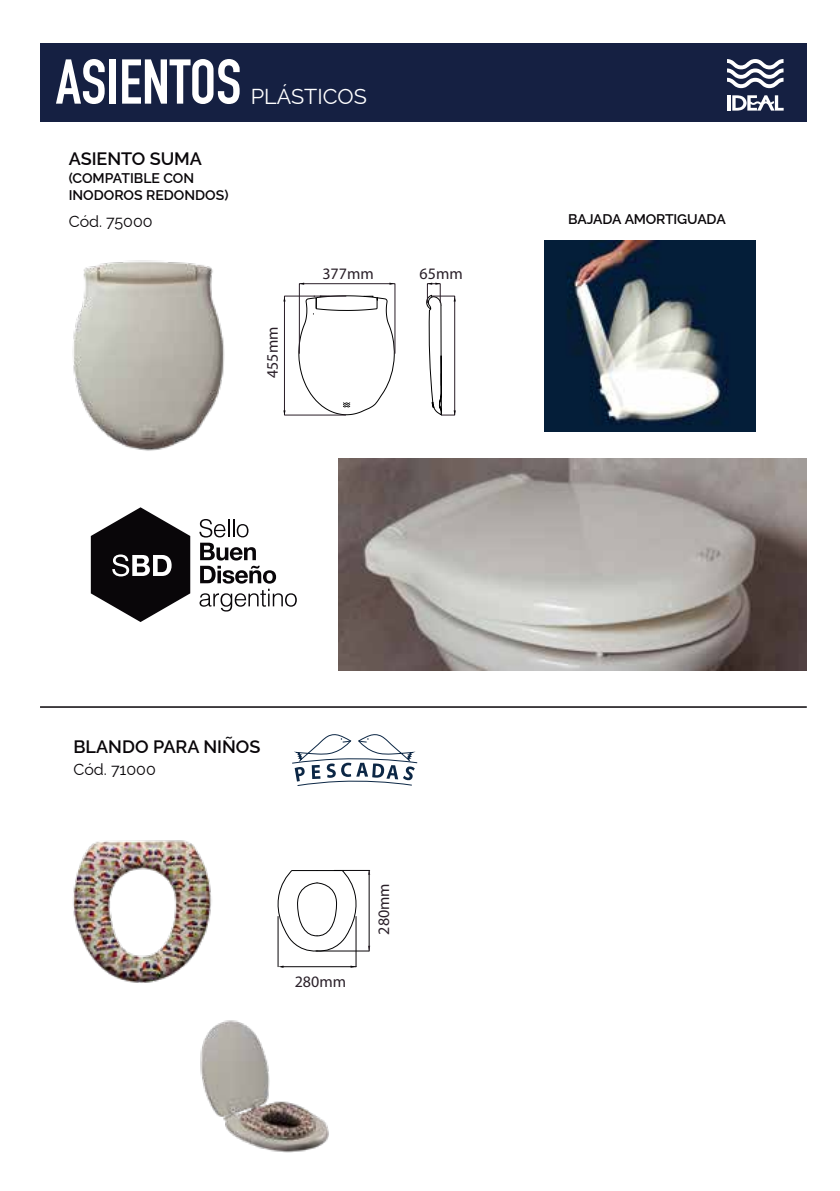
<style>
.page{position:relative;width:840px;height:1191px;background:#fff}
.page>*{position:absolute;margin:0;border:0;box-sizing:border-box;transform-origin:0 0}
.t1{font:62.2px "DIN Engschrift Std";color:#fff}
.t2{font:21.6px "Raleway";color:#fff}
.t3{font:600 18px "Raleway";color:#090609}
.t4{font:16px "Myriad Pro";color:#291f28}
.t5{font:16px "Raleway";color:#090609}
.t6{font:600 14px/16.8px "Raleway";color:#090609}
</style>
<div class="page">
<div style="left:40px;top:43px;width:766px;height:79px;background:#152042"></div>
<svg style="left:727px;top:95px;width:3px;height:16px"></svg>
<svg style="left:732px;top:95px;width:51px;height:16px"></svg>
<svg style="left:727px;top:59px;width:56px;height:29px"></svg>
<img style="left:73px;top:840px;width:139px;height:143px">
<img style="left:200px;top:1020px;width:129px;height:133px">
<img style="left:338px;top:458px;width:468px;height:213px">
<img style="left:544px;top:240px;width:210px;height:191px">
<img style="left:72px;top:260px;width:153px;height:191px">
<div style="left:284px;top:296px;width:62px;height:119px;border:1px solid #2a1e28"></div>
<svg style="left:297px;top:283px;width:98px;height:133px"></svg>
<svg style="left:426px;top:282px;width:29px;height:134px"></svg>
<hr style="left:40px;top:706px;width:766px;height:2px;background:#090609">
<svg style="left:199px;top:519px;width:57px;height:41px"></svg>
<svg style="left:200px;top:566px;width:76px;height:17px"></svg>
<svg style="left:199px;top:589px;width:97px;height:22px"></svg>
<svg style="left:91px;top:507px;width:99px;height:115px"></svg>
<hr style="left:355px;top:916px;width:1px;height:50px;background:#090609">
<hr style="left:277px;top:916px;width:1px;height:50px;background:#090609">
<hr style="left:281px;top:966px;width:75px;height:1px;background:#090609">
<svg style="left:277px;top:869px;width:93px;height:83px"></svg>
<svg style="left:292px;top:734px;width:126px;height:52px"></svg>
<h1 class="t1" style="left:56px;top:45px;width:187px">ASIENTOS</h1>
<h2 class="t2" style="left:251px;top:79px;width:117px">PLÁSTICOS</h2>
<p class="t3" style="left:69px;top:144px;width:135px">ASIENTO SUMA</p>
<p class="t6" style="left:69px;top:168px;width:161px">(COMPATIBLE CON<br>INODOROS REDONDOS)</p>
<p class="t5" style="left:69px;top:209px;width:85px">Cód. 75000</p>
<p class="t4" style="left:322px;top:263px;width:53px">377mm</p>
<p class="t4" style="left:419px;top:263px;width:45px">65mm</p>
<p class="t4" style="left:262px;top:378px;width:53px;rotate:-90deg">455mm</p>
<p class="t6" style="left:568px;top:209px;width:159px">BAJADA AMORTIGUADA</p>
<p class="t3" style="left:73px;top:732px;width:188px">BLANDO PARA NIÑOS</p>
<p class="t5" style="left:73px;top:756px;width:84px">Cód. 71000</p>
<p class="t4" style="left:294px;top:971px;width:53px">280mm</p>
<p class="t4" style="left:374px;top:934px;width:53px;rotate:-90deg">280mm</p>
</div>
